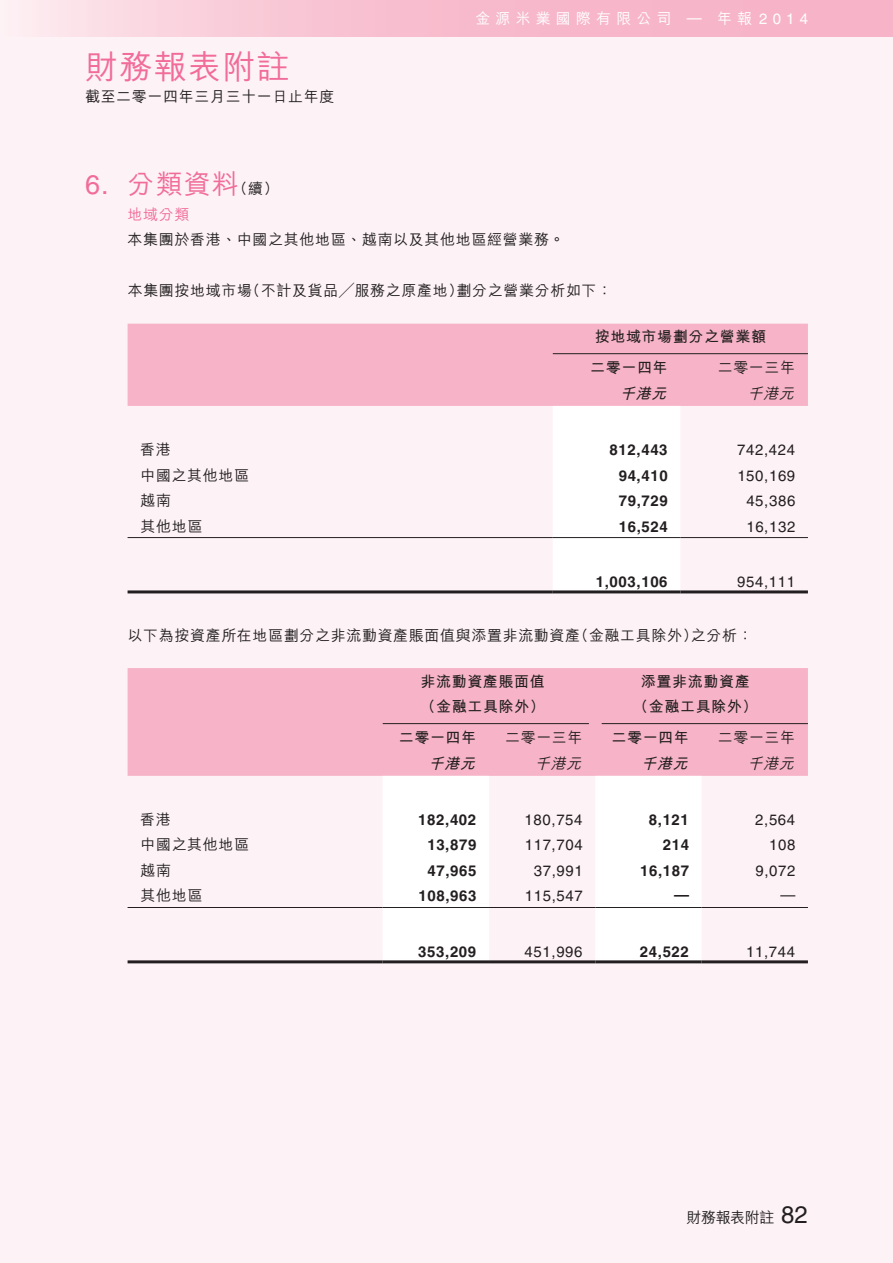
<style>
.page{position:relative;width:893px;height:1263px;background:#fff}
.page>*{position:absolute;margin:0;border:0;box-sizing:border-box;transform-origin:0 0}
.t1{font:500 33px "M Hei HK";letter-spacing:.04em;color:#f16c9a}
.t2{font:500 27px "M Hei HK";color:#f16c9a}
.t3{font:27px "Helvetica";color:#f16c9a}
.t4{font:24px "Helvetica";color:#231f20}
.t5{font:500 15px "M Hei HK";letter-spacing:.04em;color:#231f20}
.t6{font:700 15px "Helvetica";letter-spacing:.04em;color:#231f20}
.t7{font:15px "Helvetica";letter-spacing:.04em;color:#231f20}
.t8{font:700 15px/25.5px "M Hei HK";letter-spacing:.04em;color:#231f20}
.t9{font:500 15px "M Hei HK";letter-spacing:.34em;color:#fff}
.t10{font:italic 500 15px "M Hei HK";color:#231f20}
.t11{font:italic 700 15px "M Hei HK";color:#231f20}
.t12{font:15px "Helvetica";color:#fff}
.t13{font:500 15px "M Hei HK";color:#f16c9a}
</style>
<div class="page">
<div style="left:0;top:30px;width:893px;height:1233px;background:#fdf3f6"></div>
<svg style="left:0;top:0;width:893px;height:36px;background:#f8c3d2"></svg>
<div style="left:128px;top:324px;width:680px;height:82px;background:#f7b4c8"></div>
<div style="left:553px;top:406px;width:127px;height:183px;background:#fff"></div>
<div style="left:553px;top:533px;width:127px;height:5px;background:#fff"></div>
<hr style="left:553px;top:589px;width:127px;height:4px;background:#fff">
<hr style="left:553px;top:353px;width:255px;height:1px;background:#231f20">
<hr style="left:128px;top:537px;width:425px;height:1px;background:#231f20">
<hr style="left:553px;top:537px;width:127px;height:1px;background:#231f20">
<hr style="left:680px;top:537px;width:128px;height:1px;background:#231f20">
<hr style="left:128px;top:590px;width:425px;height:3px;background:#231f20">
<hr style="left:553px;top:590px;width:127px;height:3px;background:#231f20">
<hr style="left:680px;top:590px;width:128px;height:3px;background:#231f20">
<div style="left:128px;top:668px;width:680px;height:108px;background:#f7b4c8"></div>
<svg style="left:383px;top:776px;width:318px;height:182px;fill:#fff"></svg>
<div style="left:383px;top:903px;width:106px;height:5px;background:#fff"></div>
<div style="left:595px;top:903px;width:107px;height:5px;background:#fff"></div>
<hr style="left:383px;top:959px;width:106px;height:4px;background:#fff">
<hr style="left:595px;top:959px;width:107px;height:4px;background:#fff">
<hr style="left:383px;top:723px;width:206px;height:1px;background:#231f20">
<hr style="left:602px;top:723px;width:206px;height:1px;background:#231f20">
<hr style="left:128px;top:907px;width:255px;height:1px;background:#231f20">
<hr style="left:383px;top:907px;width:106px;height:1px;background:#231f20">
<hr style="left:489px;top:907px;width:106px;height:1px;background:#231f20">
<hr style="left:595px;top:907px;width:107px;height:1px;background:#231f20">
<hr style="left:702px;top:907px;width:106px;height:1px;background:#231f20">
<hr style="left:128px;top:960px;width:255px;height:3px;background:#231f20">
<hr style="left:383px;top:960px;width:106px;height:3px;background:#231f20">
<hr style="left:489px;top:960px;width:106px;height:3px;background:#231f20">
<hr style="left:595px;top:960px;width:107px;height:3px;background:#231f20">
<hr style="left:702px;top:960px;width:106px;height:3px;background:#231f20">
<h1 class="t1" style="left:85px;top:43px;width:206px">財務報表附註</h1>
<p class="t5" style="left:85px;top:86px;width:251px">截至二零一四年三月三十一日止年度</p>
<p class="t9" style="left:475px;top:8px;width:198px">金源米業國際有限公司</p>
<p class="t12" style="left:687px;top:9px;width:16px">—</p>
<p class="t9" style="left:717px;top:8px;width:37px">年報</p>
<p class="t12" style="left:759px;top:10px;width:50px">2 0 1 4</p>
<h2 class="t3" style="left:85px;top:169px;width:25px">6.</h2>
<h2 class="t2" style="left:128px;top:165px;width:113px">分類資料</h2>
<p class="t5" style="left:233px;top:178px;width:48px">（續(</p>
<p class="t13" style="left:128px;top:203px;width:63px">地域分類</p>
<p class="t5" style="left:128px;top:229px;width:439px">本集團於香港、中國之其他地區、越南以及其他地區經營業務。</p>
<p class="t5" style="left:457px;top:280px;width:157px">劃分之營業分析如下：</p>
<p class="t5" style="left:245px;top:280px;width:220px">（不計及貨品╱服務之原產地）</p>
<p class="t5" style="left:128px;top:280px;width:126px">本集團按地域市場</p>
<p class="t8" style="left:595px;top:323px;width:173px">按地域市場劃分之營業額</p>
<p class="t5" style="left:718px;top:356px;width:79px">二零一三年</p>
<p class="t8" style="left:590px;top:353px;width:79px">二零一四年</p>
<p class="t11" style="left:620px;top:382px;width:53px">千港元</p>
<p class="t10" style="left:747px;top:382px;width:53px">千港元</p>
<p class="t5" style="left:140px;top:439px;width:32px">香港</p>
<p class="t6" style="left:610px;top:441px;width:59px">812,443</p>
<p class="t7" style="left:737px;top:441px;width:59px">742,424</p>
<p class="t5" style="left:140px;top:464px;width:110px">中國之其他地區</p>
<p class="t6" style="left:619px;top:466px;width:51px">94,410</p>
<p class="t7" style="left:737px;top:467px;width:59px">150,169</p>
<p class="t5" style="left:140px;top:490px;width:32px">越南</p>
<p class="t6" style="left:619px;top:492px;width:51px">79,729</p>
<p class="t7" style="left:746px;top:492px;width:51px">45,386</p>
<p class="t5" style="left:140px;top:515px;width:63px">其他地區</p>
<p class="t6" style="left:619px;top:517px;width:51px">16,524</p>
<p class="t7" style="left:746px;top:518px;width:51px">16,132</p>
<p class="t6" style="left:596px;top:573px;width:73px">1,003,106</p>
<p class="t7" style="left:737px;top:573px;width:59px">954,111</p>
<p class="t5" style="left:573px;top:624px;width:126px">（金融工具除外）</p>
<p class="t5" style="left:128px;top:624px;width:454px">以下為按資產所在地區劃分之非流動資產賬面值與添置非流動資產</p>
<p class="t8" style="left:420px;top:667px;width:126px">非流動資產賬面值（金融工具除外(</p>
<p class="t8" style="left:633px;top:667px;width:126px;text-align:center">添置非流動資產（金融工具除外(</p>
<p class="t5" style="left:718px;top:726px;width:79px">二零一三年</p>
<p class="t5" style="left:691px;top:624px;width:63px">之分析：</p>
<p class="t5" style="left:505px;top:726px;width:79px">二零一三年</p>
<p class="t8" style="left:399px;top:723px;width:79px">二零一四年</p>
<p class="t8" style="left:611px;top:723px;width:79px">二零一四年</p>
<p class="t11" style="left:428px;top:752px;width:53px">千港元</p>
<p class="t10" style="left:535px;top:752px;width:53px">千港元</p>
<p class="t11" style="left:641px;top:752px;width:53px">千港元</p>
<p class="t10" style="left:747px;top:752px;width:53px">千港元</p>
<p class="t5" style="left:140px;top:808px;width:32px">香港</p>
<p class="t6" style="left:418px;top:810px;width:59px">182,402</p>
<p class="t7" style="left:525px;top:811px;width:59px">180,754</p>
<p class="t6" style="left:649px;top:810px;width:42px">8,121</p>
<p class="t7" style="left:755px;top:811px;width:42px">2,564</p>
<p class="t5" style="left:140px;top:834px;width:110px">中國之其他地區</p>
<p class="t6" style="left:427px;top:836px;width:51px">13,879</p>
<p class="t7" style="left:525px;top:836px;width:59px">117,704</p>
<p class="t6" style="left:663px;top:836px;width:28px">214</p>
<p class="t7" style="left:769px;top:836px;width:28px">108</p>
<p class="t5" style="left:140px;top:859px;width:32px">越南</p>
<p class="t6" style="left:427px;top:861px;width:51px">47,965</p>
<p class="t7" style="left:534px;top:862px;width:51px">37,991</p>
<p class="t6" style="left:640px;top:861px;width:51px">16,187</p>
<p class="t7" style="left:755px;top:862px;width:42px">9,072</p>
<p class="t5" style="left:141px;top:885px;width:63px">其他地區</p>
<p class="t6" style="left:419px;top:887px;width:59px">108,963</p>
<p class="t7" style="left:525px;top:887px;width:59px">115,547</p>
<p class="t6" style="left:674px;top:885px;width:16px">—</p>
<p class="t7" style="left:780px;top:886px;width:16px">—</p>
<p class="t6" style="left:418px;top:942px;width:59px">353,209</p>
<p class="t7" style="left:525px;top:943px;width:59px">451,996</p>
<p class="t6" style="left:640px;top:942px;width:51px">24,522</p>
<p class="t7" style="left:746px;top:943px;width:51px">11,744</p>
<p class="t5" style="left:686px;top:1206px;width:90px">財務報表附註</p>
<h3 class="t4" style="left:781px;top:1201px;width:28px">82</h3>
</div>
